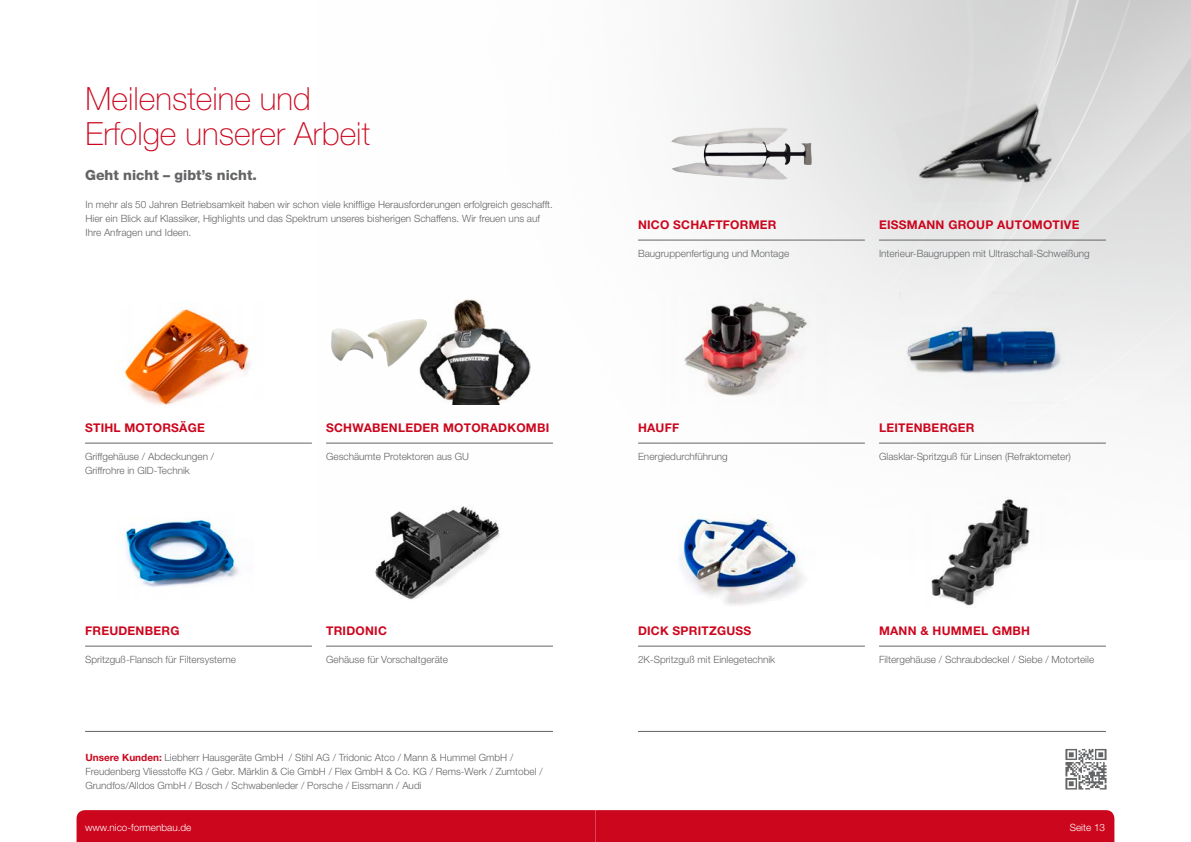
<style>
.page{position:relative;width:1191px;height:842px;background:#fff}
.page>*{position:absolute;margin:0;border:0;box-sizing:border-box;transform-origin:0 0}
.t1{font:100 32px/35px "Helvetica Neue LT";color:#cc061d}
.t2{font:800 14px "Helvetica Neue LT";color:#636466}
.t3{font:700 12px "Helvetica Neue LT";letter-spacing:.02em;color:#cc061d}
.t4{font:300 10px/14px "Helvetica Neue LT";color:#636466}
.t5{font:300 10px "Helvetica Neue LT";color:#fff}
.s1{font-weight:700;color:#cc061d}
</style>
<div class="page">
<img style="left:326px;top:0;width:865px;height:443px">
<hr style="left:85px;top:731px;width:468px;height:1px;background:#636466">
<hr style="left:638px;top:731px;width:468px;height:1px;background:#636466">
<img style="left:329px;top:319px;width:90px;height:49px">
<img style="left:894px;top:89px;width:172px;height:112px">
<img style="left:679px;top:515px;width:125px;height:90px">
<img style="left:931px;top:499px;width:99px;height:107px">
<img style="left:124px;top:307px;width:128px;height:99px">
<hr style="left:85px;top:443px;width:227px;height:1px;background:#636466">
<img style="left:660px;top:292px;width:168px;height:112px">
<hr style="left:638px;top:443px;width:227px;height:1px;background:#636466">
<img style="left:419px;top:299px;width:111px;height:105px">
<hr style="left:326px;top:443px;width:227px;height:1px;background:#636466">
<hr style="left:879px;top:240px;width:227px;height:1px;background:#636466">
<img style="left:122px;top:519px;width:117px;height:68px">
<hr style="left:85px;top:646px;width:227px;height:1px;background:#636466">
<hr style="left:638px;top:646px;width:227px;height:1px;background:#636466">
<hr style="left:879px;top:646px;width:227px;height:1px;background:#636466">
<img style="left:670px;top:127px;width:142px;height:53px">
<hr style="left:638px;top:240px;width:227px;height:1px;background:#636466">
<img style="left:899px;top:293px;width:166px;height:110px">
<hr style="left:879px;top:443px;width:227px;height:1px;background:#636466">
<img style="left:375px;top:506px;width:125px;height:94px">
<hr style="left:326px;top:646px;width:227px;height:1px;background:#636466">
<img style="left:1065px;top:748px;width:42px;height:42px">
<div style="left:77px;top:810px;width:1037px;height:32px;background:#cc061d"></div>
<h1 class="t1" style="left:86px;top:81px;width:286px">Meilensteine und<br>Erfolge unserer Arbeit</h1>
<h2 class="t2" style="left:85px;top:167px;width:173px">Geht nicht – gibt’s nicht.</h2>
<p class="t4" style="left:85px;top:197px;width:469px">In mehr als 50 Jahren Betriebsamkeit haben wir schon viele knifflige Herausforderungen erfolgreich geschafft.<br>Hier ein Blick auf Klassiker, Highlights und das Spektrum unseres bisherigen Schaffens. Wir freuen uns auf<br>Ihre Anfragen und Ideen.</p>
<p class="t3" style="left:85px;top:420px;width:120px">STIHL MOTORSÄGE</p>
<p class="t4" style="left:85px;top:449px;width:131px">Griffgehäuse / Abdeckungen /<br>Griffrohre in GID-Technik</p>
<p class="t3" style="left:85px;top:623px;width:96px">FREUDENBERG</p>
<p class="t4" style="left:85px;top:652px;width:152px">Spritzguß-Flansch für Filtersysteme</p>
<p class="t3" style="left:326px;top:420px;width:225px">SCHWABENLEDER MOTORADKOMBI</p>
<p class="t4" style="left:326px;top:449px;width:145px">Geschäumte Protektoren aus GU</p>
<p class="t3" style="left:326px;top:623px;width:62px">TRIDONIC</p>
<p class="t4" style="left:326px;top:652px;width:123px">Gehäuse für Vorschaltgeräte</p>
<p class="t4" style="left:85px;top:750px;width:459px"><span class="s1">UNSERE KUNDEN:</span> Liebherr Hausgeräte GmbH / Stihl AG / Tridonic Atco / Mann &amp; Hummel GmbH /<br>Freudenberg Vliesstoffe KG / Gebr. Märklin &amp; Cie GmbH / Flex GmbH &amp; Co. KG / Rems-Werk / Zumtobel /<br>Grundfos/Alldos GmbH / Bosch / Schwabenleder / Porsche / Eissmann / Audi</p>
<p class="t3" style="left:638px;top:217px;width:140px">NICO SCHAFTFORMER</p>
<p class="t4" style="left:638px;top:246px;width:153px">Baugruppenfertigung und Montage</p>
<p class="t3" style="left:638px;top:420px;width:43px">HAUFF</p>
<p class="t4" style="left:638px;top:449px;width:91px">Energiedurchführung</p>
<p class="t3" style="left:638px;top:623px;width:98px">DICK SPRITZGUSS</p>
<p class="t4" style="left:638px;top:652px;width:139px">2K-Spritzguß mit Einlegetechnik</p>
<p class="t3" style="left:879px;top:217px;width:201px">EISSMANN GROUP AUTOMOTIVE</p>
<p class="t4" style="left:879px;top:246px;width:212px">Interieur-Baugruppen mit Ultraschall-Schweißung</p>
<p class="t3" style="left:879px;top:420px;width:97px">LEITENBERGER</p>
<p class="t4" style="left:879px;top:449px;width:193px">Glasklar-Spritzguß für Linsen (Refraktometer)</p>
<p class="t3" style="left:879px;top:623px;width:10px">MANN</p>
<p class="t3" style="left:920px;top:623px;width:82px">&amp; HUMMEL GMBH</p>
<p class="t4" style="left:879px;top:652px;width:217px">Filtergehäuse / Schraubdeckel / Siebe / Motorteile</p>
<p class="t5" style="left:85px;top:821px;width:108px">www.nico-formenbau.de</p>
<p class="t5" style="left:1069px;top:821px;width:37px">Seite 13</p>
</div>
